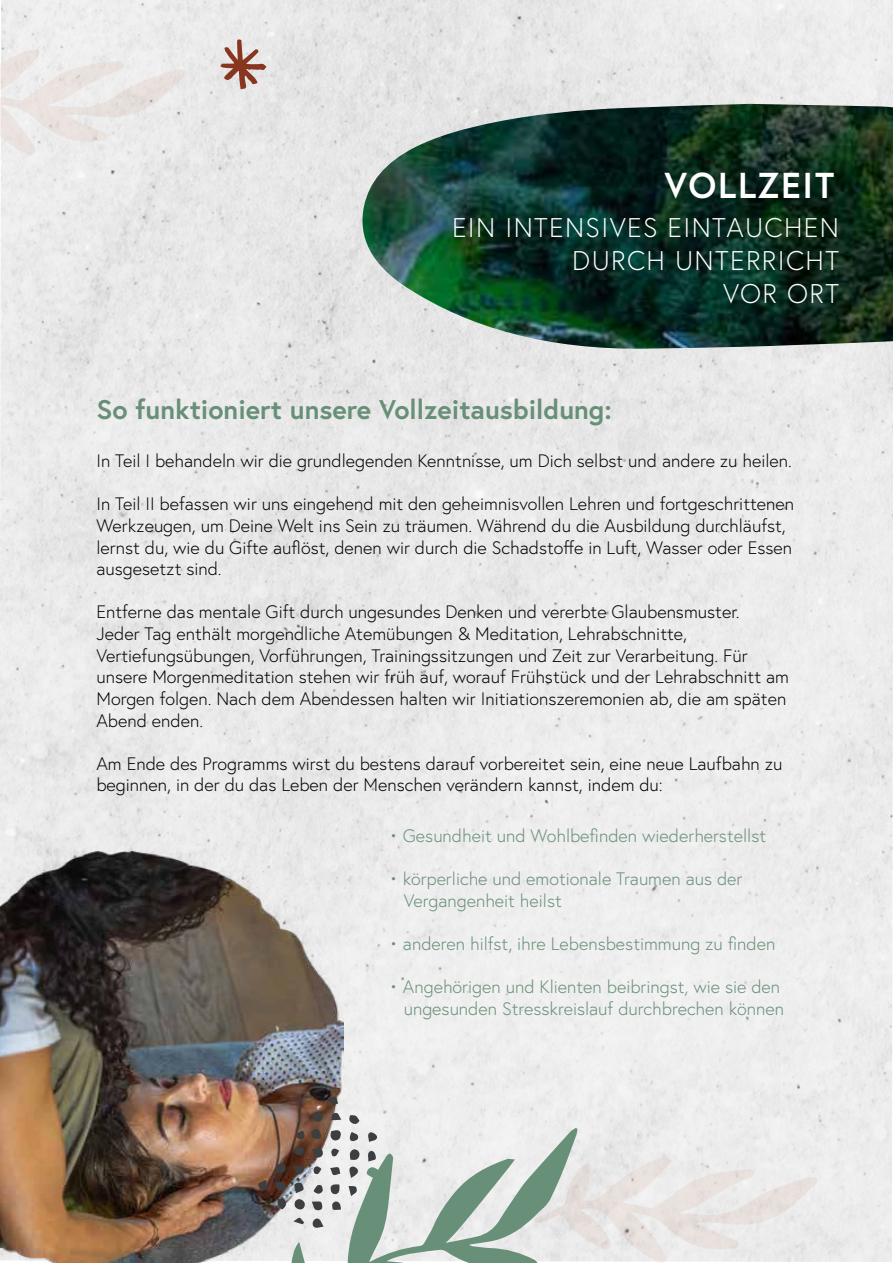
<style>
.page{position:relative;width:893px;height:1263px;background:#fff}
.page>*{position:absolute;margin:0;border:0;box-sizing:border-box;transform-origin:0 0}
.t1{font:700 36px "Europa";letter-spacing:.05em;color:#fff}
.t2{font:300 27px/33px "Europa";letter-spacing:.05em;color:#fff;text-align:right}
.t3{font:700 27px "Europa";color:#688f78}
.t4{font:300 18px/21.6px "Europa";color:#000}
.t5{font:300 18px/21.6px "Europa";color:#688f78}
</style>
<div class="page">
<img style="left:0;top:0;width:893px;height:1262px">
<img style="left:357px;top:104px;width:536px;height:246px">
<img style="left:0;top:852px;width:343px;height:411px">
<svg style="left:328px;top:1096px;width:10px;height:9px"></svg>
<svg style="left:220px;top:39px;width:46px;height:50px;background:#c6aaa3"></svg>
<svg style="left:243px;top:1111px;width:576px;height:152px"></svg>
<svg style="left:0;top:49px;width:188px;height:108px"></svg>
<h1 class="t1" style="left:665px;top:164px;width:171px">VOLLZEIT</h1>
<h2 class="t2" style="left:452px;top:212px;width:388px">EIN INTENSIVES EINTAUCHEN<br>DURCH UNTERRICHT<br>VOR ORT</h2>
<h2 class="t3" style="left:96px;top:393px;width:517px">So funktioniert unsere Vollzeitausbildung:</h2>
<p class="t4" style="left:96px;top:451px;width:697px">In Teil I behandeln wir die grundlegenden Kenntnisse, um Dich selbst und andere zu heilen.</p>
<p class="t4" style="left:96px;top:494px;width:699px">In Teil II befassen wir uns eingehend mit den geheimnisvollen Lehren und fortgeschrittenen Werkzeugen, um Deine Welt ins Sein zu träumen. Während du die Ausbildung durchläufst, lernst du, wie du Gifte auflöst, denen wir durch die Schadstoffe in Luft, Wasser oder Essen ausgesetzt sind.</p>
<p class="t4" style="left:96px;top:602px;width:694px">Entferne das mentale Gift durch ungesundes Denken und vererbte Glaubensmuster.<br>Jeder Tag enthält morgendliche Atemübungen &amp; Meditation, Lehrabschnitte, Vertiefungsübungen, Vorführungen, Trainingssitzungen und Zeit zur Verarbeitung. Für unsere Morgenmeditation stehen wir früh auf, worauf Frühstück und der Lehrabschnitt am Morgen folgen. Nach dem Abendessen halten wir Initiationszeremonien ab, die am späten Abend enden.</p>
<p class="t4" style="left:96px;top:753px;width:688px">Am Ende des Programms wirst du bestens darauf vorbereitet sein, eine neue Laufbahn zu beginnen, in der du das Leben der Menschen verändern kannst, indem du:</p>
<p class="t5" style="left:389px;top:825px;width:379px">• Gesundheit und Wohlbefinden wiederherstellst</p>
<p class="t5" style="left:404px;top:869px;width:340px;text-indent:-15px">• körperliche und emotionale Traumen aus der<br>Vergangenheit heilst</p>
<p class="t5" style="left:389px;top:933px;width:388px">• anderen hilfst, ihre Lebensbestimmung zu finden</p>
<p class="t5" style="left:389px;top:977px;width:396px;text-align:right">• Angehörigen und Klienten beibringst, wie sie den ungesunden Stresskreislauf durchbrechen können</p>
</div>
